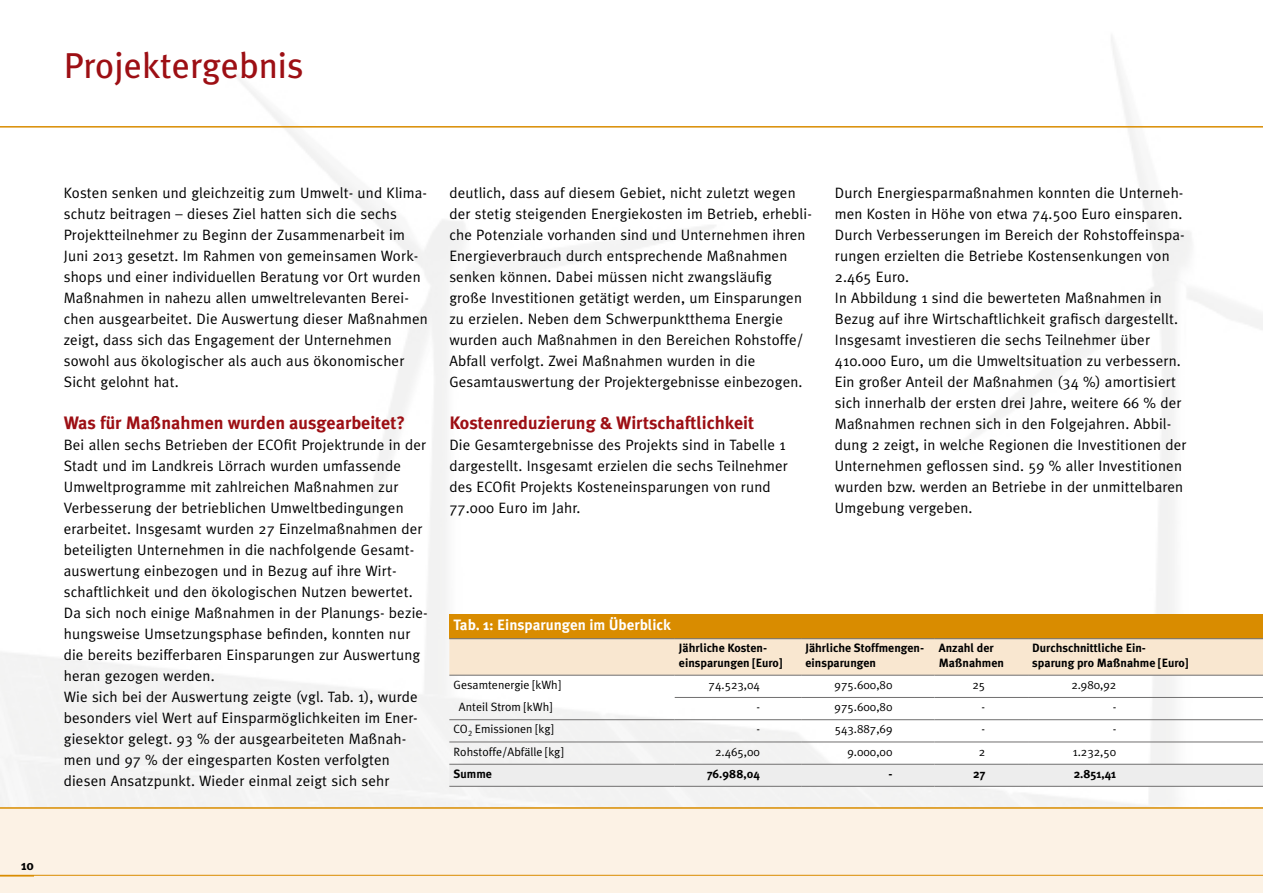
<style>
.page{position:relative;width:1263px;height:893px;background:#fff}
.page>*{position:absolute;margin:0;border:0;box-sizing:border-box;transform-origin:0 0}
.t1{font:36px "Meta Plus";color:#9d0f14}
.t2{font:700 18px "Meta Plus";color:#9d0f14}
.t3{font:15px/21px "Meta Plus Normal";letter-spacing:.01em;color:#000}
.t4{font:700 15px "Meta Plus";color:#fff}
.t5{font:700 13.5px "Meta Plus";color:#000}
.t6{font:700 12px/14.4px "Meta Plus";color:#000}
.t7{font:12px "Meta Plus Normal";color:#000}
</style>
<div class="page">
<div style="left:449px;top:614px;width:814px;height:25px;background:#d98c00"></div>
<div style="left:449px;top:639px;width:814px;height:36px;background:#f9e7d0"></div>
<div style="left:449px;top:765px;width:814px;height:21px;background:#ededed"></div>
<hr style="left:675px;top:675px;width:126px;height:1px;background:#706f6f">
<hr style="left:801px;top:675px;width:133px;height:1px;background:#706f6f">
<hr style="left:934px;top:675px;width:94px;height:1px;background:#706f6f">
<hr style="left:1028px;top:675px;width:235px;height:1px;background:#706f6f">
<hr style="left:675px;top:697px;width:126px;height:1px;background:#706f6f">
<hr style="left:801px;top:697px;width:133px;height:1px;background:#706f6f">
<hr style="left:934px;top:697px;width:94px;height:1px;background:#706f6f">
<hr style="left:1028px;top:697px;width:235px;height:1px;background:#706f6f">
<hr style="left:449px;top:719px;width:226px;height:1px;background:#706f6f">
<hr style="left:675px;top:719px;width:126px;height:1px;background:#706f6f">
<hr style="left:801px;top:719px;width:133px;height:1px;background:#706f6f">
<hr style="left:934px;top:719px;width:94px;height:1px;background:#706f6f">
<hr style="left:1028px;top:719px;width:235px;height:1px;background:#706f6f">
<hr style="left:449px;top:742px;width:226px;height:1px;background:#706f6f">
<hr style="left:675px;top:742px;width:126px;height:1px;background:#706f6f">
<hr style="left:801px;top:742px;width:133px;height:1px;background:#706f6f">
<hr style="left:934px;top:742px;width:94px;height:1px;background:#706f6f">
<hr style="left:1028px;top:742px;width:235px;height:1px;background:#706f6f">
<hr style="left:449px;top:764px;width:226px;height:1px;background:#706f6f">
<hr style="left:675px;top:764px;width:126px;height:1px;background:#706f6f">
<hr style="left:801px;top:764px;width:133px;height:1px;background:#706f6f">
<hr style="left:934px;top:764px;width:94px;height:1px;background:#706f6f">
<hr style="left:1028px;top:764px;width:235px;height:1px;background:#706f6f">
<hr style="left:449px;top:786px;width:226px;height:1px;background:#706f6f">
<hr style="left:675px;top:786px;width:126px;height:1px;background:#706f6f">
<hr style="left:801px;top:786px;width:133px;height:1px;background:#706f6f">
<hr style="left:934px;top:786px;width:94px;height:1px;background:#706f6f">
<hr style="left:1028px;top:786px;width:235px;height:1px;background:#706f6f">
<hr style="left:449px;top:638px;width:226px;height:1px;background:#706f6f">
<hr style="left:675px;top:638px;width:126px;height:1px;background:#706f6f">
<hr style="left:801px;top:638px;width:133px;height:1px;background:#706f6f">
<hr style="left:934px;top:638px;width:94px;height:1px;background:#706f6f">
<hr style="left:1028px;top:638px;width:235px;height:1px;background:#706f6f">
<hr style="left:449px;top:675px;width:226px;height:1px;background:#706f6f">
<svg style="left:0;top:33px;width:1263px;height:95px"></svg>
<div style="left:0;top:807px;width:1263px;height:86px;background:#fcf2e5"></div>
<hr style="left:0;top:875px;width:1263px;height:1px;background:#d98c00">
<h1 class="t1" style="left:64px;top:45px;width:241px">Projektergebnis</h1>
<p class="t5" style="left:21px;top:857px;width:14px">10</p>
<p class="t3" style="left:64px;top:182px;width:365px">Kosten senken und gleichzeitig zum Umwelt- und Klima&shy;schutz beitragen – dieses Ziel hatten sich die sechs Projektteilnehmer zu Beginn der Zusammenarbeit im Juni 2013 gesetzt. Im Rahmen von gemeinsamen Work&shy;shops und einer individuellen Beratung vor Ort wurden Maßnahmen in nahezu allen umweltrelevanten Berei&shy;chen ausgearbeitet. Die Auswertung dieser Maßnahmen zeigt, dass sich das Engagement der Unternehmen sowohl aus ökologischer als auch aus ökonomischer Sicht gelohnt hat.</p>
<p class="t2" style="left:64px;top:412px;width:343px">Was für Maßnahmen wurden ausgearbeitet?</p>
<p class="t3" style="left:64px;top:434px;width:366px">Bei allen sechs Betrieben der ECOfit Projektrunde in der Stadt und im Landkreis Lörrach wurden umfassende Umweltprogramme mit zahlreichen Maßnahmen zur Verbesserung der betrieblichen Umweltbedingungen erarbeitet. Insgesamt wurden 27 Einzelmaßnahmen der beteiligten Unternehmen in die nachfolgende Gesamt&shy;auswertung einbezogen und in Bezug auf ihre Wirt&shy;schaftlichkeit und den ökologischen Nutzen bewertet.<br>Da sich noch einige Maßnahmen in der Planungs- bezie&shy;hungsweise Umsetzungsphase befinden, konnten nur die bereits bezifferbaren Einsparungen zur Auswertung heran gezogen werden.<br>Wie sich bei der Auswertung zeigte (vgl. Tab. 1), wurde besonders viel Wert auf Einsparmöglichkeiten im Ener&shy;giesektor gelegt. 93 % der ausgearbeiteten Maßnah&shy;men und 97 % der eingesparten Kosten verfolgten diesen Ansatzpunkt. Wieder einmal zeigt sich sehr</p>
<p class="t3" style="left:449px;top:182px;width:364px">deutlich, dass auf diesem Gebiet, nicht zuletzt wegen der stetig steigenden Energiekosten im Betrieb, erhebli&shy;che Potenziale vorhanden sind und Unternehmen ihren Energieverbrauch durch entsprechende Maßnahmen senken können. Dabei müssen nicht zwangsläufig große Investitionen getätigt werden, um Einsparungen zu erzielen. Neben dem Schwerpunktthema Energie wurden auch Maßnahmen in den Bereichen Rohstoffe/ Abfall verfolgt. Zwei Maßnahmen wurden in die Gesamtauswertung der Projektergebnisse einbezogen.</p>
<p class="t2" style="left:449px;top:412px;width:306px">Kostenreduzierung &amp; Wirtschaftlichkeit</p>
<p class="t3" style="left:449px;top:434px;width:340px">Die Gesamtergebnisse des Projekts sind in Tabelle 1 dargestellt. Insgesamt erzielen die sechs Teilnehmer des ECOfit Projekts Kosteneinsparungen von rund 77.000 Euro im Jahr.</p>
<p class="t3" style="left:835px;top:182px;width:353px">Durch Energiesparmaßnahmen konnten die Unterneh&shy;men Kosten in Höhe von etwa 74.500 Euro einsparen.<br>Durch Verbesserungen im Bereich der Rohstoffeinspa&shy;rungen erzielten die Betriebe Kostensenkungen von 2.465 Euro.<br>In Abbildung 1 sind die bewerteten Maßnahmen in Bezug auf ihre Wirtschaftlichkeit grafisch dargestellt.<br>Insgesamt investieren die sechs Teilnehmer über 410.000 Euro, um die Umweltsituation zu verbessern.<br>Ein großer Anteil der Maßnahmen (34 %) amortisiert sich innerhalb der ersten drei Jahre, weitere 66 % der Maßnahmen rechnen sich in den Folgejahren. Abbil&shy;dung 2 zeigt, in welche Regionen die Investitionen der Unternehmen geflossen sind. 59 % aller Investitionen wurden bzw. werden an Betriebe in der unmittelbaren Umgebung vergeben.</p>
<p class="t4" style="left:454px;top:616px;width:219px">Tab. 1: Einsparungen im Überblick</p>
<p class="t6" style="left:679px;top:641px;width:105px">Jährliche Kosten&shy;einsparungen [Euro]</p>
<p class="t6" style="left:805px;top:641px;width:119px">Jährliche Stoffmengen&shy;einsparungen</p>
<p class="t6" style="left:939px;top:641px;width:67px">Anzahl der<br>Maßnahmen</p>
<p class="t6" style="left:1032px;top:641px;width:158px">Durchschnittliche Ein&shy;sparung pro Maßnahme [Euro]</p>
<p class="t7" style="left:454px;top:678px;width:109px">Gesamtenergie [kWh]</p>
<p class="t7" style="left:709px;top:678px;width:53px">74.523,04</p>
<p class="t7" style="left:835px;top:678px;width:59px">975.600,80</p>
<p class="t7" style="left:972px;top:678px;width:14px">25</p>
<p class="t7" style="left:1071px;top:678px;width:46px">2.980,92</p>
<p class="t7" style="left:459px;top:700px;width:95px">Anteil Strom [kWh]</p>
<p class="t7" style="left:756px;top:700px;width:5px">-</p>
<p class="t7" style="left:835px;top:700px;width:59px">975.600,80</p>
<p class="t7" style="left:981px;top:700px;width:5px">-</p>
<p class="t7" style="left:1113px;top:700px;width:5px">-</p>
<p class="t7" style="left:454px;top:722px;width:102px">CO<sub>2</sub> Emissionen [kg]</p>
<p class="t7" style="left:756px;top:722px;width:5px">-</p>
<p class="t7" style="left:835px;top:722px;width:59px">543.887,69</p>
<p class="t7" style="left:982px;top:722px;width:5px">-</p>
<p class="t7" style="left:1113px;top:722px;width:5px">-</p>
<p class="t7" style="left:454px;top:745px;width:112px">Rohstoffe/Abfälle [kg]</p>
<p class="t7" style="left:715px;top:745px;width:46px">2.465,00</p>
<p class="t7" style="left:847px;top:745px;width:46px">9.000,00</p>
<p class="t7" style="left:979px;top:745px;width:8px">2</p>
<p class="t7" style="left:1073px;top:745px;width:45px">1.232,50</p>
<p class="t6" style="left:454px;top:766px;width:40px">Summe</p>
<p class="t6" style="left:707px;top:766px;width:54px">76.988,04</p>
<p class="t6" style="left:888px;top:766px;width:6px">-</p>
<p class="t6" style="left:973px;top:766px;width:13px">27</p>
<p class="t6" style="left:1074px;top:766px;width:44px">2.851,41</p>
</div>
